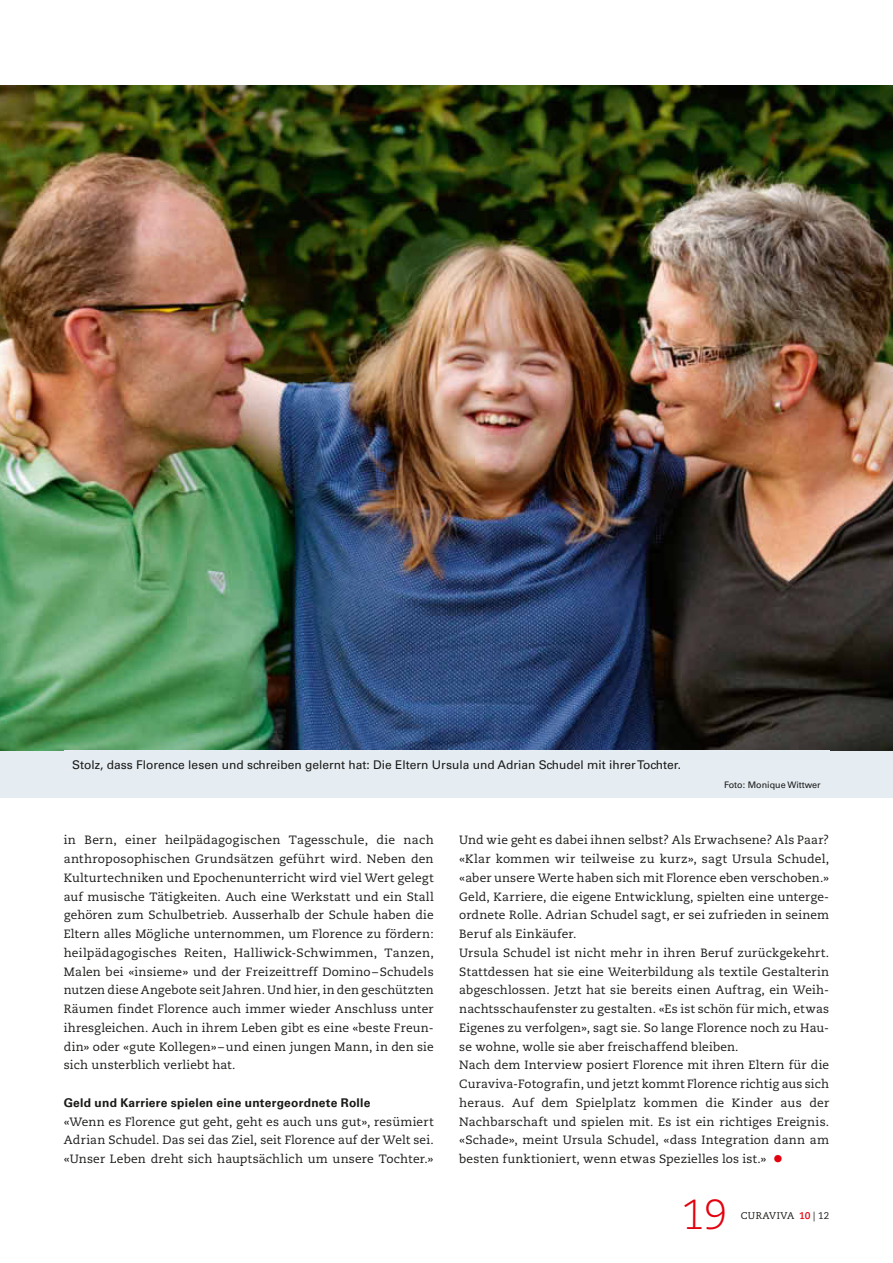
<style>
.page{position:relative;width:893px;height:1263px;background:#fff}
.page>*{position:absolute;margin:0;border:0;box-sizing:border-box;transform-origin:0 0}
.t1{font:300 42px "Caecilia LT Std";color:#e3000f}
.t2{font:12px/18.8px "Caecilia LT Std";letter-spacing:.015em;color:#1a1a18;text-align:justify}
.t3{font:12px "Univers LT Std";color:#1a1a18}
.t4{font:700 12px "Univers LT Std";letter-spacing:.02em;color:#1a1a18}
.t5{font:9.75px "Caecilia LT Std";letter-spacing:.035em;color:#1a1a18}
.t6{font:9px "Univers LT Std";color:#1a1a18}
.s1{font-size:21px;color:#e3000f}
.s2{font-weight:700;color:#e3000f}
</style>
<div class="page">
<div style="left:0;top:751px;width:893px;height:47px;background:#e5ecf2"></div>
<img style="left:0;top:85px;width:893px;height:666px">
<p class="t3" style="left:72px;top:758px;width:610px">Stolz, dass Florence lesen und schreiben gelernt hat: Die Eltern Ursula und Adrian Schudel mit ihrer Tochter.</p>
<p class="t6" style="left:724px;top:780px;width:98px">Foto: Monique Wittwer</p>
<p class="t2" style="left:64px;top:831px;width:371px">in Bern, einer heilpädagogischen Tagesschule, die nach anthroposophischen Grundsätzen geführt wird. Neben den Kulturtechniken und Epochenunterricht wird viel Wert gelegt auf musische Tätigkeiten. Auch eine Werkstatt und ein Stall gehören zum Schulbetrieb. Ausserhalb der Schule haben die Eltern alles Mögliche unternommen, um Florence zu fördern: heilpädagogisches Reiten, Halliwick-Schwimmen, Tanzen, Malen bei «insieme» und der Freizeittreff Domino–Schudels nutzen diese Angebote seit Jahren. Und hier, in den geschützten Räumen findet Florence auch immer wieder Anschluss unter ihresgleichen. Auch in ihrem Leben gibt es eine «beste Freun&shy;din» oder «gute Kollegen» –und einen jungen Mann, in den sie sich unsterblich verliebt hat.</p>
<p class="t4" style="left:64px;top:1096px;width:308px">Geld und Karriere spielen eine untergeordnete Rolle</p>
<p class="t2" style="left:64px;top:1112px;width:371px">«Wenn es Florence gut geht, geht es auch uns gut», resümiert Adrian Schudel. Das sei das Ziel, seit Florence auf der Welt sei. «Unser Leben dreht sich hauptsächlich um unsere Tochter.»</p>
<p class="t2" style="left:459px;top:831px;width:371px;text-align:left">Und wie geht es dabei ihnen selbst? Als Erwachsene? Als Paar? «Klar kommen wir teilweise zu kurz», sagt Ursula Schudel, «aber unsere Werte haben sich mit Florence eben verschoben.» Geld, Karriere, die eigene Entwicklung, spielten eine unterge&shy;ordnete Rolle. Adrian Schudel sagt, er sei zufrieden in seinem Beruf als Einkäufer.<br>Ursula Schudel ist nicht mehr in ihren Beruf zurückgekehrt.<br>Stattdessen hat sie eine Weiterbildung als textile Gestalterin abgeschlossen. Jetzt hat sie bereits einen Auftrag, ein Weih&shy;nachtsschaufenster zu gestalten. «Es ist schön für mich, etwas Eigenes zu verfolgen», sagt sie. So lange Florence noch zu Hau&shy;se wohne, wolle sie aber freischaffend bleiben.<br>Nach dem Interview posiert Florence mit ihren Eltern für die Curaviva-Fotografin, und jetzt kommt Florence richtig aus sich heraus. Auf dem Spielplatz kommen die Kinder aus der Nachbarschaft und spielen mit. Es ist ein richtiges Ereignis. «Schade», meint Ursula Schudel, «dass Integration dann am besten funktioniert, wenn etwas Spezielles los ist.» <span class="s1">•</span></p>
<h1 class="t1" style="left:681px;top:1191px;width:47px">19</h1>
<p class="t5" style="left:741px;top:1210px;width:90px">CURAVIVA <span class="s2">10</span> | 12</p>
</div>
